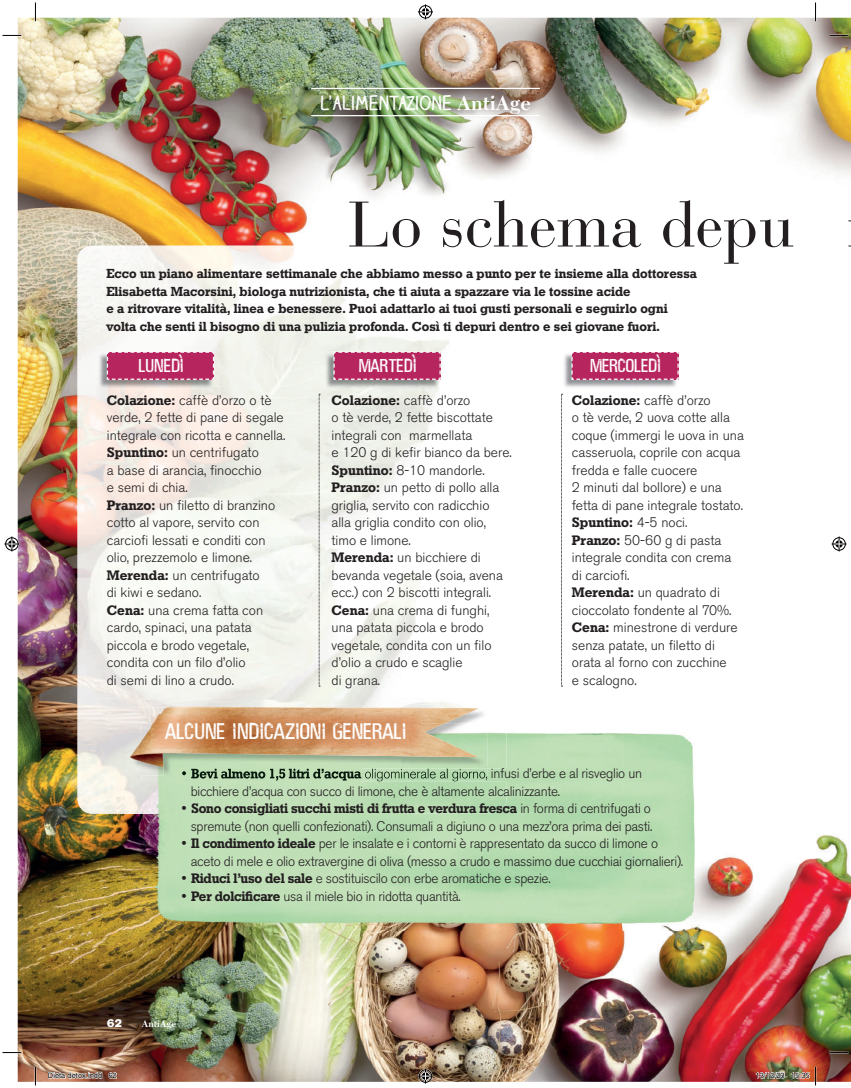
<style>
.page{position:relative;width:851px;height:1088px;background:#fff}
.page>*{position:absolute;margin:0;border:0;box-sizing:border-box;transform-origin:0 0}
.t1{font:63.75px "Bauer Bodoni";color:#231f20}
.t2{font:28.75px "Hector";color:#fff}
.t3{font:23.75px "Hector";color:#fff}
.t4{font:700 18.75px "Claire Hand";color:#fff}
.t5{font:300 13.75px/17.5px "Akzidenz Grotesk BE";color:#231f20}
.t6{font:300 13.75px/17.5px "Akzidenz Grotesk BE";letter-spacing:-.02em;color:#231f20}
.t7{font:13.75px "Geometric Slab 712 BT Bold A";letter-spacing:-.02em;color:#231f20}
.t8{font:13.75px "Geometric Slab 712 BT Bold A";color:#231f20}
.t9{font:13.12px/17.5px "Geometric Slab 712 BT Bold A";color:#231f20}
.t10{font:11.25px "Akzidenz Grotesk BE Super";color:#fff}
.t11{font:700 10px "Transitional 511 BT";color:#fff}
.t12{font:7.5px "Helvetica";color:#000}
.s1{font-family:"Transitional 511 BT";font-size:21.25px}
.s2{font-family:"Geometric Slab 712 BT Bold A";font-weight:400}
.s3{font-family:"Akzidenz Grotesk BE";font-weight:300}
</style>
<div class="page">
<img style="left:18px;top:18px;width:832px;height:1064px">
<img style="left:78px;top:246px;width:299px;height:454px">
<img style="left:377px;top:246px;width:129px;height:477px">
<img style="left:78px;top:700px;width:42px;height:113px">
<img style="left:120px;top:781px;width:346px;height:32px">
<hr style="left:311px;top:115px;width:228px;height:1px;background:#fff">
<hr style="left:311px;top:88px;width:228px;height:1px;background:#fff">
<img style="left:506px;top:723px;width:116px;height:89px">
<img style="left:622px;top:723px;width:88px;height:208px">
<img style="left:141px;top:812px;width:481px;height:119px">
<img style="left:466px;top:723px;width:40px;height:90px">
<img style="left:361px;top:768px;width:281px;height:14px">
<img style="left:401px;top:723px;width:86px;height:45px">
<img style="left:141px;top:757px;width:260px;height:24px">
<img style="left:182px;top:768px;width:179px;height:13px">
<img style="left:361px;top:768px;width:126px;height:13px">
<img style="left:97px;top:698px;width:343px;height:15px">
<img style="left:97px;top:713px;width:8px;height:62px">
<img style="left:105px;top:707px;width:83px;height:27px">
<img style="left:188px;top:707px;width:291px;height:14px">
<img style="left:420px;top:721px;width:30px;height:2px">
<img style="left:105px;top:734px;width:36px;height:41px">
<img style="left:141px;top:723px;width:211px;height:52px">
<img style="left:351px;top:723px;width:127px;height:34px">
<img style="left:152px;top:715px;width:268px;height:34px">
<img style="left:98px;top:353px;width:115px;height:36px">
<svg style="left:106px;top:351px;width:109px;height:29px;background:#bc3a6d"></svg>
<img style="left:324px;top:353px;width:115px;height:36px">
<svg style="left:333px;top:351px;width:108px;height:29px;background:#bb386b"></svg>
<img style="left:562px;top:353px;width:115px;height:36px">
<svg style="left:570px;top:351px;width:109px;height:29px;background:#bc396d"></svg>
<svg style="left:319px;top:394px;width:1px;height:293px"></svg>
<svg style="left:561px;top:394px;width:1px;height:293px"></svg>
<svg style="left:3px;top:35px;width:18px;height:1px"></svg>
<svg style="left:829px;top:35px;width:19px;height:1px"></svg>
<svg style="left:3px;top:1052px;width:18px;height:1px"></svg>
<svg style="left:829px;top:1052px;width:19px;height:1px"></svg>
<svg style="left:35px;top:3px;width:1px;height:18px"></svg>
<svg style="left:35px;top:1067px;width:1px;height:18px"></svg>
<svg style="left:814px;top:3px;width:2px;height:18px"></svg>
<svg style="left:418px;top:4px;width:15px;height:15px"></svg>
<svg style="left:418px;top:1068px;width:15px;height:15px"></svg>
<svg style="left:4px;top:536px;width:15px;height:15px"></svg>
<svg style="left:831px;top:536px;width:15px;height:15px"></svg>
<svg style="left:48px;top:1072px;width:54px;height:6px"></svg>
<svg style="left:108px;top:1072px;width:9px;height:6px"></svg>
<svg style="left:755px;top:1072px;width:29px;height:7px"></svg>
<svg style="left:791px;top:1067px;width:25px;height:18px"></svg>
<h3 class="t4" style="left:320px;top:90px;width:212px">L’ALIMENTAZIONE <span class="s1">AntiAge</span></h3>
<h1 class="t1" style="left:347px;top:186px;width:448px">Lo schema depu</h1>
<p class="t9" style="left:106px;top:265px;width:592px">Ecco un piano alimentare settimanale che abbiamo messo a punto per te insieme alla dottoressa Elisabetta Macorsini, biologa nutrizionista, che ti aiuta a spazzare via le tossine acide<br>e a ritrovare vitalità, linea e benessere. Puoi adattarlo ai tuoi gusti personali e seguirlo ogni volta che senti il bisogno di una pulizia profonda. Così ti depuri dentro e sei giovane fuori.</p>
<h3 class="t3" style="left:138px;top:354px;width:47px">lunedì</h3>
<h3 class="t3" style="left:359px;top:354px;width:59px">martedì</h3>
<h3 class="t3" style="left:590px;top:354px;width:72px">mercoledì</h3>
<p class="t5" style="left:107px;top:391px;width:180px"><span class="s2">Colazione:</span> caffè d’orzo o tè verde, 2 fette di pane di segale integrale con ricotta e cannella.<br><span class="s2">Spuntino:</span> un centrifugato<br>a base di arancia, finocchio<br>e semi di chia.<br><span class="s2">Pranzo:</span> un filetto di branzino cotto al vapore, servito con carciofi lessati e conditi con olio, prezzemolo e limone.<br><span class="s2">Merenda:</span> un centrifugato<br>di kiwi e sedano.<br><span class="s2">Cena:</span> una crema fatta con cardo, spinaci, una patata piccola e brodo vegetale, condita con un filo d’olio<br>di semi di lino a crudo.</p>
<p class="t5" style="left:331px;top:392px;width:182px"><span class="s2">Colazione:</span> caffè d’orzo<br>o tè verde, 2 fette biscottate integrali con marmellata<br>e 120 g di kefir bianco da bere.<br><span class="s2">Spuntino:</span> 8-10 mandorle.<br><span class="s2">Pranzo:</span> un petto di pollo alla griglia, servito con radicchio alla griglia condito con olio, timo e limone.<br><span class="s2">Merenda:</span> un bicchiere di bevanda vegetale (soia, avena ecc.) con 2 biscotti integrali.<br><span class="s2">Cena:</span> una crema di funghi, una patata piccola e brodo vegetale, condita con un filo d’olio a crudo e scaglie<br>di grana.</p>
<p class="t5" style="left:571px;top:392px;width:173px"><span class="s2">Colazione:</span> caffè d’orzo<br>o tè verde, 2 uova cotte alla coque (immergi le uova in una casseruola, coprile con acqua fredda e falle cuocere<br>2 minuti dal bollore) e una fetta di pane integrale tostato.</p>
<p class="t8" style="left:571px;top:514px;width:117px">Spuntino: <span class="s3">4-5 noci.</span></p>
<p class="t5" style="left:571px;top:532px;width:167px"><span class="s2">Pranzo:</span> 50-60 g di pasta integrale condita con crema di carciofi.<br><span class="s2">Merenda:</span> un quadrato di cioccolato fondente al 70%.<br><span class="s2">Cena:</span> minestrone di verdure senza patate, un filetto di orata al forno con zucchine<br>e scalogno.</p>
<h2 class="t2" style="left:165px;top:717px;width:242px">alcune indicazioni generali</h2>
<p class="t6" style="left:191px;top:782px;width:371px">bicchiere d’acqua con succo di limone, che è altamente alcalinizzante.</p>
<p class="t7" style="left:180px;top:800px;width:472px">• Sono consigliati succhi misti di frutta e verdura fresca <span class="s3">in forma di centrifugati o</span></p>
<p class="t6" style="left:191px;top:817px;width:463px">spremute (non quelli confezionati). Consumali a digiuno o una mezz’ora prima dei pasti.</p>
<p class="t6" style="left:191px;top:835px;width:494px;text-indent:-11px"><span class="s2">• Il condimento ideale</span> per le insalate e i contorni è rappresentato da succo di limone o aceto di mele e olio extravergine di oliva (messo a crudo e massimo due cucchiai giornalieri).</p>
<p class="t6" style="left:180px;top:870px;width:372px"><span class="s2">• Riduci l’uso del sale</span> e sostituiscilo con erbe aromatiche e spezie.</p>
<p class="t6" style="left:180px;top:888px;width:282px"><span class="s2">• Per dolcificare</span> usa il miele bio in ridotta quantità.</p>
<p class="t10" style="left:107px;top:1017px;width:16px">62</p>
<p class="t11" style="left:142px;top:1017px;width:36px">AntiAge</p>
<p class="t12" style="left:48px;top:1071px;width:70px">Dieta detox.indd 62</p>
<p class="t12" style="left:755px;top:1071px;width:56px">13/12/23 15:35</p>
</div>
